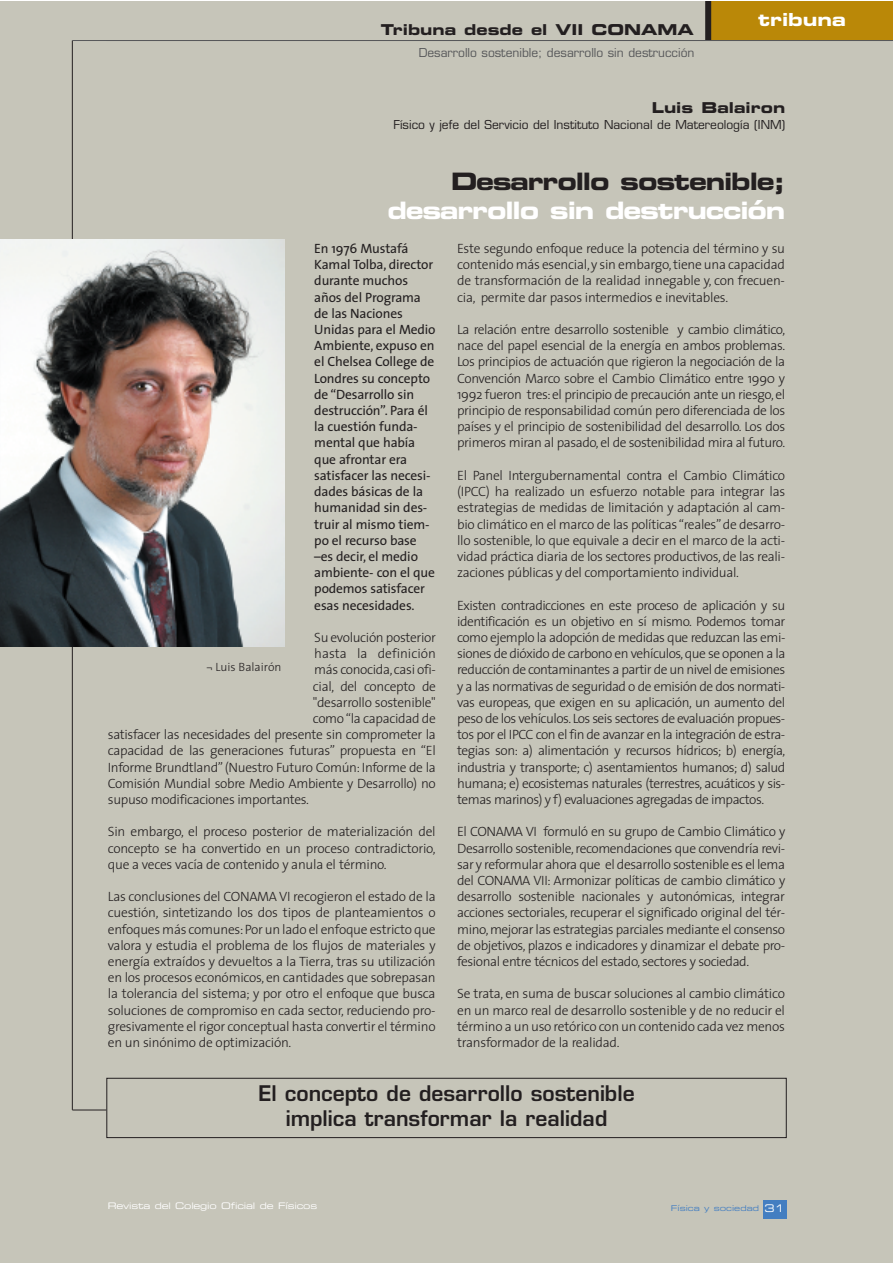
<style>
.page{position:relative;width:893px;height:1263px;background:#fff}
.page>*{position:absolute;margin:0;border:0;box-sizing:border-box;transform-origin:0 0}
.t1{font:24px "Eurostile Bold Extended Two";letter-spacing:-.05em;color:#fff}
.t2{font:24px "Eurostile Bold Extended Two";letter-spacing:-.05em;color:#231f20}
.t3{font:600 21px/25.2px "Eurostile";color:#231f20;text-align:center}
.t4{font:18px "Eurostile Bold Extended Two";color:#fff}
.t5{font:15px "Eurostile Bold Extended Two";color:#231f20}
.t6{font:300 13.5px/16.2px "The Sans";letter-spacing:-.025em;color:#231f20;text-align:justify}
.t7{font:13.5px/16.2px "The Sans";letter-spacing:-.01em;color:#231f20}
.t8{font:300 13.5px "The Sans";color:#231f20}
.t9{font:12px "Eurostile";color:#231f20}
.t10{font:12px "Eurostile";color:#57585a}
.t11{font:300 12px "The Sans";color:#231f20}
.t12{font:10.5px "Eurostile Extended Two";color:#fff}
.t13{font:9px "Eurostile Extended Two";letter-spacing:-.02em;color:#fff}
.t14{font:7.95px "Eurostile Extended Two";color:#437ec1}
</style>
<div class="page">
<div style="left:0;top:1px;width:892px;height:1262px;background:#c6c5b9"></div>
<hr style="left:72px;top:40px;width:1px;height:1070px;background:#231f20">
<img style="left:0;top:239px;width:284px;height:407px">
<hr style="left:72px;top:1110px;width:34px;height:1px;background:#231f20">
<div style="left:106px;top:1078px;width:681px;height:60px;border:1px solid #231f20"></div>
<div style="left:763px;top:1200px;width:24px;height:19px;background:#437ec1"></div>
<div style="left:708px;top:1px;width:184px;height:40px;background:#ba8808"></div>
<div style="left:705px;top:1px;width:6px;height:40px;background:#231f20"></div>
<hr style="left:72px;top:40px;width:820px;height:1px;background:#57585a">
<p class="t5" style="left:381px;top:25px;width:314px">Tribuna desde el VII CONAMA</p>
<p class="t10" style="left:419px;top:48px;width:277px">Desarrollo sostenible; desarrollo sin destrucción</p>
<h3 class="t4" style="left:758px;top:13px;width:90px">tribuna</h3>
<p class="t5" style="left:652px;top:102px;width:135px">Luis Balairon</p>
<p class="t9" style="left:393px;top:120px;width:393px">Físico y jefe del Servicio del Instituto Nacional de Matereología (INM)</p>
<h1 class="t2" style="left:451px;top:173px;width:336px">Desarrollo sostenible;</h1>
<h1 class="t1" style="left:387px;top:202px;width:400px">desarrollo sin destrucción</h1>
<p class="t7" style="left:314px;top:242px;width:123px">En 1976 Mustafá<br>Kamal Tolba, director durante muchos años del Programa de las Naciones<br>Unidas para el Medio<br>Ambiente, expuso en el Chelsea College de<br>Londres su concepto de “Desarrollo sin destrucción”. Para él la cuestión funda&shy;mental que había que afrontar era satisfacer las necesi&shy;dades básicas de la humanidad sin des&shy;truir al mismo tiem&shy;po el recurso base –es decir, el medio ambiente- con el que podemos satisfacer esas necesidades.</p>
<p class="t6" style="left:314px;top:631px;width:123px">Su evolución posterior</p>
<p class="t8" style="left:314px;top:648px;width:123px">hasta la definición</p>
<p class="t6" style="left:314px;top:663px;width:123px">más conocida,casi ofi-</p>
<p class="t6" style="left:313px;top:679px;width:125px">cial, del concepto de</p>
<p class="t6" style="left:313px;top:695px;width:124px">"desarrollo sostenible"</p>
<p class="t6" style="left:313px;top:712px;width:124px">como “la capacidad de</p>
<p class="t6" style="left:108px;top:728px;width:329px">satisfacer las necesidades del presente sin comprometer la</p>
<p class="t6" style="left:108px;top:744px;width:329px">capacidad de las generaciones futuras” propuesta en “El</p>
<p class="t6" style="left:108px;top:760px;width:329px">Informe Brundtland” (Nuestro Futuro Común: Informe de la</p>
<p class="t6" style="left:108px;top:776px;width:329px">Comisión Mundial sobre Medio Ambiente y Desarrollo) no</p>
<p class="t6" style="left:108px;top:793px;width:203px">supuso modificaciones importantes.</p>
<p class="t6" style="left:108px;top:825px;width:329px">Sin embargo, el proceso posterior de materialización del concepto se ha convertido en un proceso contradictorio, que a veces vacía de contenido y anula el término.</p>
<p class="t6" style="left:108px;top:890px;width:329px">Las conclusiones del CONAMA VI recogieron el estado de la cuestión, sintetizando los dos tipos de planteamientos o enfoques más comunes:Por un lado el enfoque estricto que valora y estudia el problema de los flujos de materiales y energía extraídos y devueltos a la Tierra, tras su utilización en los procesos económicos, en cantidades que sobrepasan la tolerancia del sistema; y por otro el enfoque que busca soluciones de compromiso en cada sector, reduciendo pro&shy;gresivamente el rigor conceptual hasta convertir el término en un sinónimo de optimización.</p>
<p class="t11" style="left:206px;top:662px;width:76px">¬ Luis Balairón</p>
<p class="t6" style="left:457px;top:242px;width:329px">Este segundo enfoque reduce la potencia del término y su contenido más esencial,y sin embargo, tiene una capacidad de transformación de la realidad innegable y, con frecuen&shy;cia, permite dar pasos intermedios e inevitables.</p>
<p class="t6" style="left:457px;top:323px;width:330px">La relación entre desarrollo sostenible y cambio climático, nace del papel esencial de la energía en ambos problemas.<br>Los principios de actuación que rigieron la negociación de la Convención Marco sobre el Cambio Climático entre 1990 y 1992 fueron tres: el principio de precaución ante un riesgo, el principio de responsabilidad común pero diferenciada de los países y el principio de sostenibilidad del desarrollo. Los dos primeros miran al pasado, el de sostenibilidad mira al futuro.</p>
<p class="t6" style="left:457px;top:469px;width:329px">El Panel Intergubernamental contra el Cambio Climático (IPCC) ha realizado un esfuerzo notable para integrar las estrategias de medidas de limitación y adaptación al cam&shy;bio climático en el marco de las políticas “reales”de desarro&shy;llo sostenible, lo que equivale a decir en el marco de la acti&shy;vidad práctica diaria de los sectores productivos, de las reali&shy;zaciones públicas y del comportamiento individual.</p>
<p class="t6" style="left:457px;top:598px;width:330px">Existen contradicciones en este proceso de aplicación y su identificación es un objetivo en sí mismo. Podemos tomar como ejemplo la adopción de medidas que reduzcan las emi&shy;siones de dióxido de carbono en vehículos,que se oponen a la reducción de contaminantes a partir de un nivel de emisiones y a las normativas de seguridad o de emisión de dos normati&shy;vas europeas, que exigen en su aplicación, un aumento del peso de los vehículos.Los seis sectores de evaluación propues&shy;tos por el IPCC con el fin de avanzar en la integración de estra&shy;tegias son: a) alimentación y recursos hídricos; b) energía, industria y transporte; c) asentamientos humanos; d) salud humana; e) ecosistemas naturales (terrestres, acuáticos y sis&shy;temas marinos) y f) evaluaciones agregadas de impactos.</p>
<p class="t6" style="left:457px;top:825px;width:330px">El CONAMA VI formuló en su grupo de Cambio Climático y Desarrollo sostenible, recomendaciones que convendría revi&shy;sar y reformular ahora que el desarrollo sostenible es el lema del CONAMA VII: Armonizar políticas de cambio climático y desarrollo sostenible nacionales y autonómicas, integrar acciones sectoriales, recuperar el significado original del tér&shy;mino, mejorar las estrategias parciales mediante el consenso de objetivos, plazos e indicadores y dinamizar el debate pro&shy;fesional entre técnicos del estado, sectores y sociedad.</p>
<p class="t6" style="left:457px;top:987px;width:329px">Se trata, en suma de buscar soluciones al cambio climático en un marco real de desarrollo sostenible y de no reducir el término a un uso retórico con un contenido cada vez menos transformador de la realidad.</p>
<h2 class="t3" style="left:258px;top:1083px;width:378px">El concepto de desarrollo sostenible implica transformar la realidad</h2>
<p class="t13" style="left:108px;top:1202px;width:211px">Revista del Colegio Oficial de Físicos</p>
<p class="t12" style="left:765px;top:1204px;width:22px">31</p>
<p class="t14" style="left:671px;top:1206px;width:90px">Física y sociedad</p>
</div>
